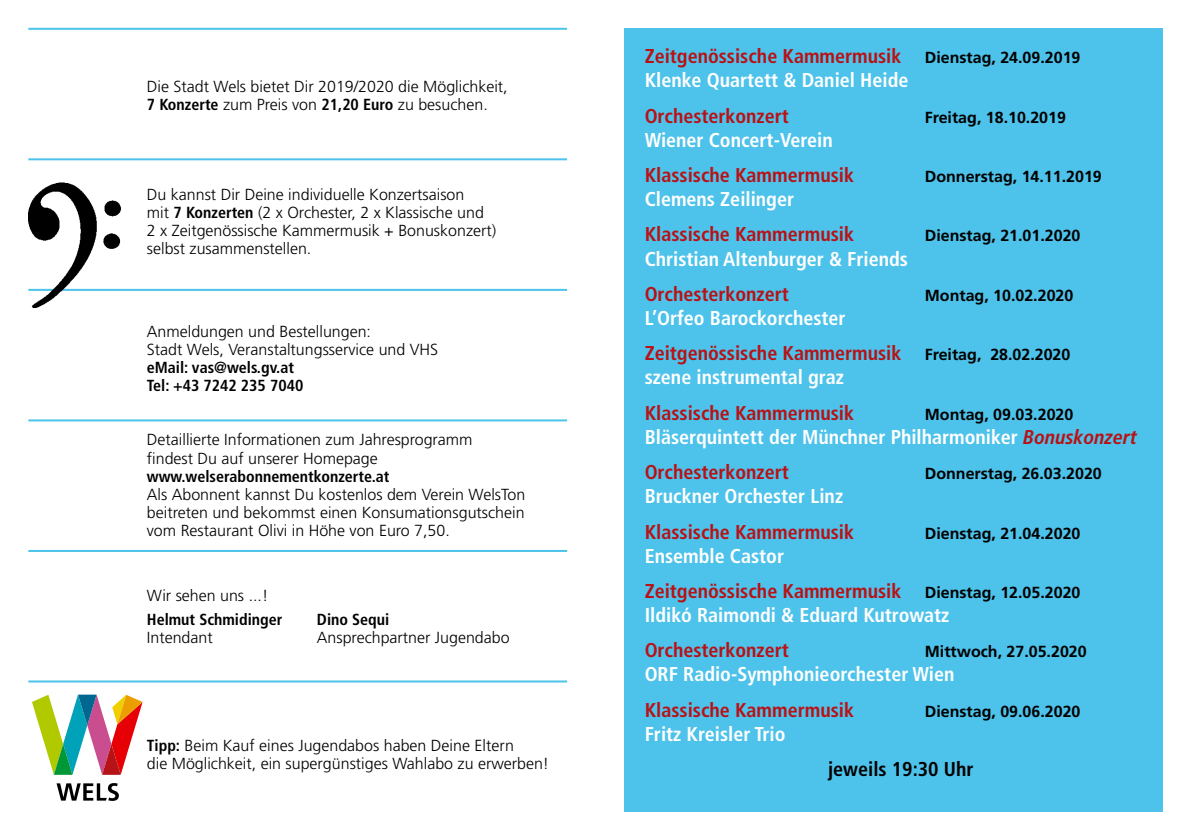
<style>
.page{position:relative;width:1191px;height:840px;background:#fff}
.page>*{position:absolute;margin:0;border:0;box-sizing:border-box;transform-origin:0 0}
.t1{font:700 condensed 20px/35.4px "Frutiger LT Std";color:#b91115}
.t2{font:700 condensed 20px/35.4px "Frutiger LT Std";color:#fff}
.t3{font:700 condensed 20px "Frutiger LT Std";color:#000}
.t4{font:300 16px/18px "Frutiger LT Std";color:#000}
.t5{font:700 16px "Frutiger LT Std";color:#000}
.t6{font:700 condensed 16px/18px "Frutiger LT Std";color:#000}
.s1{font-weight:700;font-stretch:condensed}
.s2{font-stretch:normal;font-size:16px;color:#000}
.s3{color:#fff}
.s4{font-style:italic;color:#b91115}
.s5{color:#b91115}
</style>
<div class="page">
<hr style="left:28px;top:28px;width:539px;height:2px;background:#4dc2ea">
<hr style="left:28px;top:158px;width:539px;height:2px;background:#4dc2ea">
<hr style="left:28px;top:289px;width:539px;height:2px;background:#4dc2ea">
<hr style="left:28px;top:419px;width:539px;height:2px;background:#4dc2ea">
<hr style="left:28px;top:549px;width:539px;height:2px;background:#4dc2ea">
<hr style="left:28px;top:680px;width:539px;height:2px;background:#4dc2ea">
<img style="left:28px;top:182px;width:94px;height:125px">
<svg style="left:57px;top:783px;width:62px;height:17px"></svg>
<svg style="left:32px;top:694px;width:111px;height:81px"></svg>
<div style="left:624px;top:28px;width:538px;height:783px;background:#4dc2ea"></div>
<p class="t4" style="left:147px;top:77px;width:362px">Die Stadt Wels bietet Dir 2019/2020 die Möglichkeit,<br><span class="s1">7 Konzerte</span> zum Preis von <span class="s1">21,20 Euro</span> zu besuchen.</p>
<p class="t4" style="left:147px;top:185px;width:351px">Du kannst Dir Deine individuelle Konzertsaison<br>mit <span class="s1">7 Konzerten</span> (2 x Orchester, 2 x Klassische und 2 x Zeitgenössische Kammermusik + Bonuskonzert) selbst zusammenstellen.</p>
<p class="t4" style="left:147px;top:323px;width:293px">Anmeldungen und Bestellungen:<br>Stadt Wels, Veranstaltungsservice und VHS</p>
<p class="t6" style="left:147px;top:358px;width:158px">eMail: vas@wels.gv.at<br>Tel: +43 7242 235 7040</p>
<p class="t4" style="left:147px;top:431px;width:327px">Detaillierte Informationen zum Jahresprogramm findest Du auf unserer Homepage</p>
<p class="t6" style="left:147px;top:466px;width:244px">www.welserabonnementkonzerte.at</p>
<p class="t4" style="left:147px;top:485px;width:380px;text-align:justify">Als Abonnent kannst Du kostenlos dem Verein WelsTon beitreten und bekommst einen Konsumationsgutschein vom Restaurant Olivi in Höhe von Euro 7,50.</p>
<p class="t4" style="left:147px;top:586px;width:123px">Wir sehen uns ...!</p>
<p class="t6" style="left:147px;top:609px;width:137px">Helmut Schmidinger</p>
<p class="t6" style="left:317px;top:609px;width:74px">Dino Sequi</p>
<p class="t4" style="left:147px;top:628px;width:67px">Intendant</p>
<p class="t4" style="left:317px;top:628px;width:194px">Ansprechpartner Jugendabo</p>
<p class="t4" style="left:147px;top:736px;width:404px"><span class="s1">Tipp:</span> Beim Kauf eines Jugendabos haben Deine Eltern<br>die Möglichkeit, ein supergünstiges Wahlabo zu erwerben!</p>
<p class="t1" style="left:644px;top:44px;width:437px;line-height:24px">Zeitgenössische Kammermusik <span class="s2">Dienstag, 24.09.2019<br></span><span class="s3">Klenke Quartett &amp; Daniel Heide</span></p>
<p class="t1" style="left:644px;top:98px;width:146px">Orchesterkonzert</p>
<p class="t5" style="left:924px;top:107px;width:143px">Freitag, 18.10.2019</p>
<p class="t2" style="left:644px;top:122px;width:190px">Wiener Concert-Verein</p>
<p class="t1" style="left:644px;top:157px;width:211px">Klassische Kammermusik</p>
<p class="t5" style="left:924px;top:167px;width:178px">Donnerstag, 14.11.2019</p>
<p class="t2" style="left:644px;top:181px;width:151px">Clemens Zeilinger</p>
<p class="t1" style="left:644px;top:217px;width:211px">Klassische Kammermusik</p>
<p class="t5" style="left:924px;top:226px;width:157px">Dienstag, 21.01.2020</p>
<p class="t2" style="left:644px;top:241px;width:265px">Christian Altenburger &amp; Friends</p>
<p class="t1" style="left:644px;top:276px;width:146px">Orchesterkonzert</p>
<p class="t5" style="left:924px;top:285px;width:150px">Montag, 10.02.2020</p>
<p class="t1" style="left:644px;top:300px;width:427px"><span class="s3">L’Orfeo Barockorchester<br></span>Zeitgenössische Kammermusik <span class="s2">Freitag, 28.02.2020</span></p>
<p class="t2" style="left:644px;top:359px;width:201px">szene instrumental graz</p>
<p class="t1" style="left:644px;top:395px;width:211px">Klassische Kammermusik</p>
<p class="t5" style="left:924px;top:404px;width:150px">Montag, 09.03.2020</p>
<p class="t2" style="left:644px;top:419px;width:494px">Bläserquintett der Münchner Philharmoniker <span class="s4">Bonuskonzert<br></span><span class="s5">Orchesterkonzert</span></p>
<p class="t5" style="left:924px;top:463px;width:178px">Donnerstag, 26.03.2020</p>
<p class="t2" style="left:644px;top:478px;width:200px">Bruckner Orchester Linz</p>
<p class="t1" style="left:644px;top:513px;width:211px">Klassische Kammermusik</p>
<p class="t5" style="left:924px;top:523px;width:157px">Dienstag, 21.04.2020</p>
<p class="t1" style="left:644px;top:537px;width:437px"><span class="s3">Ensemble Castor<br></span>Zeitgenössische Kammermusik <span class="s2">Dienstag, 12.05.2020</span></p>
<p class="t2" style="left:644px;top:597px;width:306px">Ildikó Raimondi &amp; Eduard Kutrowatz</p>
<p class="t1" style="left:644px;top:632px;width:146px">Orchesterkonzert</p>
<p class="t5" style="left:924px;top:641px;width:163px">Mittwoch, 27.05.2020</p>
<p class="t2" style="left:644px;top:656px;width:311px">ORF Radio-Symphonieorchester Wien</p>
<p class="t1" style="left:644px;top:691px;width:211px">Klassische Kammermusik</p>
<p class="t5" style="left:924px;top:701px;width:157px">Dienstag, 09.06.2020</p>
<p class="t2" style="left:644px;top:715px;width:142px">Fritz Kreisler Trio</p>
<p class="t3" style="left:828px;top:756px;width:147px">jeweils 19:30 Uhr</p>
</div>
